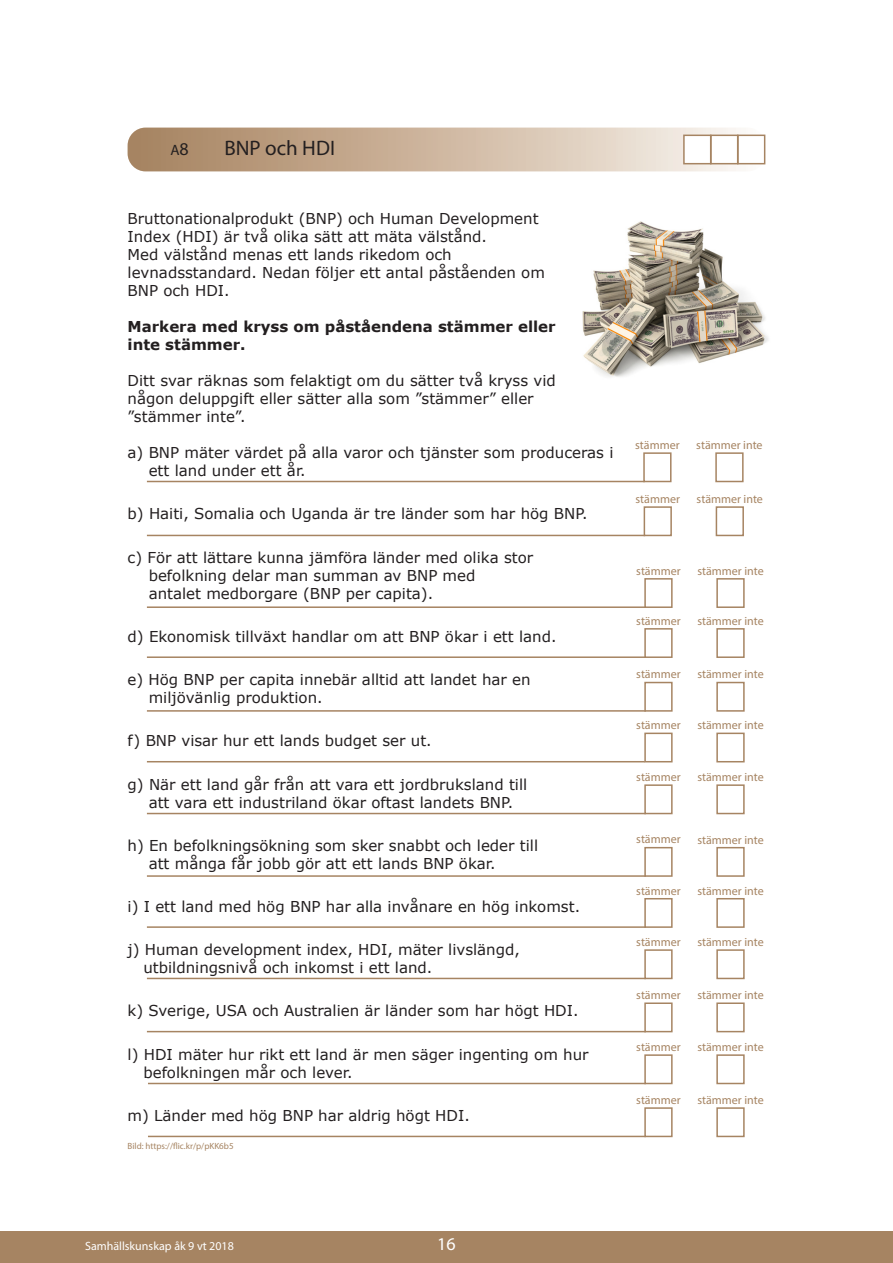
<style>
.page{position:relative;width:893px;height:1263px;background:#fff}
.page>*{position:absolute;margin:0;border:0;box-sizing:border-box;transform-origin:0 0}
.Text_info{font:21px "Myriad Pro";color:#231f20}
.t1{font:18px "Myriad Pro";color:#fff}
.t2{font:15px/18px "Verdana";color:#231f20}
.t3{font:700 15px/18px "Verdana";color:#231f20}
.Text_info-2{font:15px "Myriad Pro";color:#231f20}
.t4{font:12px "Myriad Pro";color:#a68462}
.t5{font:12px "Myriad Pro";color:#fff}
.t6{font:9px "Myriad Pro";color:#a68462}
.s1{font-size:18px}
</style>
<div class="page">
<div style="left:0;top:1231px;width:893px;height:32px;background:#a68462"></div>
<svg style="left:128px;top:128px;width:637px;height:43px;background:#ccb69f"></svg>
<div style="left:737px;top:135px;width:28px;height:29px;background:#fff;border:2px solid #a68462"></div>
<div style="left:710px;top:135px;width:28px;height:29px;background:#fff;border:2px solid #a68462"></div>
<div style="left:683px;top:135px;width:28px;height:29px;background:#fff;border:2px solid #a68462"></div>
<img style="left:582px;top:221px;width:186px;height:156px">
<div style="left:715px;top:452px;width:29px;height:30px;background:#fff;border:2px solid #a68462"></div>
<div style="left:643px;top:452px;width:28px;height:30px;background:#fff;border:2px solid #a68462"></div>
<div style="left:716px;top:506px;width:28px;height:30px;background:#fff;border:2px solid #a68462"></div>
<div style="left:644px;top:506px;width:28px;height:30px;background:#fff;border:2px solid #a68462"></div>
<div style="left:716px;top:578px;width:29px;height:30px;background:#fff;border:2px solid #a68462"></div>
<div style="left:644px;top:578px;width:29px;height:30px;background:#fff;border:2px solid #a68462"></div>
<div style="left:716px;top:628px;width:29px;height:30px;background:#fff;border:2px solid #a68462"></div>
<div style="left:644px;top:628px;width:29px;height:30px;background:#fff;border:2px solid #a68462"></div>
<div style="left:716px;top:682px;width:29px;height:30px;background:#fff;border:2px solid #a68462"></div>
<div style="left:644px;top:682px;width:29px;height:30px;background:#fff;border:2px solid #a68462"></div>
<div style="left:716px;top:733px;width:29px;height:29px;background:#fff;border:2px solid #a68462"></div>
<div style="left:644px;top:733px;width:29px;height:29px;background:#fff;border:2px solid #a68462"></div>
<div style="left:716px;top:784px;width:29px;height:30px;background:#fff;border:2px solid #a68462"></div>
<div style="left:644px;top:784px;width:29px;height:30px;background:#fff;border:2px solid #a68462"></div>
<div style="left:716px;top:847px;width:29px;height:30px;background:#fff;border:2px solid #a68462"></div>
<div style="left:644px;top:847px;width:29px;height:30px;background:#fff;border:2px solid #a68462"></div>
<div style="left:716px;top:898px;width:29px;height:30px;background:#fff;border:2px solid #a68462"></div>
<div style="left:644px;top:898px;width:29px;height:30px;background:#fff;border:2px solid #a68462"></div>
<div style="left:716px;top:949px;width:29px;height:30px;background:#fff;border:2px solid #a68462"></div>
<div style="left:644px;top:949px;width:29px;height:30px;background:#fff;border:2px solid #a68462"></div>
<div style="left:716px;top:1002px;width:29px;height:30px;background:#fff;border:2px solid #a68462"></div>
<div style="left:644px;top:1002px;width:29px;height:30px;background:#fff;border:2px solid #a68462"></div>
<div style="left:716px;top:1054px;width:29px;height:30px;background:#fff;border:2px solid #a68462"></div>
<div style="left:644px;top:1054px;width:29px;height:30px;background:#fff;border:2px solid #a68462"></div>
<div style="left:716px;top:1107px;width:29px;height:30px;background:#fff;border:2px solid #a68462"></div>
<div style="left:644px;top:1107px;width:29px;height:30px;background:#fff;border:2px solid #a68462"></div>
<hr style="left:147px;top:481px;width:498px;height:1px;background:#a68462">
<hr style="left:147px;top:535px;width:498px;height:1px;background:#a68462">
<hr style="left:147px;top:606px;width:499px;height:2px;background:#a68462">
<hr style="left:147px;top:656px;width:499px;height:2px;background:#a68462">
<hr style="left:147px;top:710px;width:499px;height:2px;background:#a68462">
<hr style="left:147px;top:761px;width:498px;height:1px;background:#a68462">
<hr style="left:147px;top:813px;width:499px;height:1px;background:#a68462">
<hr style="left:147px;top:875px;width:499px;height:2px;background:#a68462">
<hr style="left:147px;top:926px;width:499px;height:2px;background:#a68462">
<hr style="left:147px;top:978px;width:499px;height:1px;background:#a68462">
<hr style="left:147px;top:1031px;width:499px;height:1px;background:#a68462">
<hr style="left:148px;top:1083px;width:498px;height:1px;background:#a68462">
<hr style="left:148px;top:1136px;width:498px;height:1px;background:#a68462">
<p class="Text_info-2" style="left:170px;top:140px;width:20px">A<span class="s1">8</span></p>
<p class="Text_info" style="left:224px;top:135px;width:112px">BNP och HDI</p>
<p class="t2" style="left:128px;top:210px;width:419px">Bruttonationalprodukt (BNP) och Human Development Index (HDI) är två olika sätt att mäta välstånd.<br>Med välstånd menas ett lands rikedom och levnadsstandard. Nedan följer ett antal påståenden om BNP och HDI.</p>
<p class="t3" style="left:128px;top:318px;width:430px">Markera med kryss om påståendena stämmer eller inte stämmer.</p>
<p class="t2" style="left:128px;top:372px;width:430px">Ditt svar räknas som felaktigt om du sätter två kryss vid någon deluppgift eller sätter alla som ”stämmer” eller ”stämmer inte”.</p>
<p class="t2" style="left:128px;top:444px;width:487px">a) BNP mäter värdet på alla varor och tjänster som produceras i</p>
<p class="t2" style="left:149px;top:462px;width:158px">ett land under ett år.</p>
<p class="t2" style="left:128px;top:505px;width:461px">b) Haiti, Somalia och Uganda är tre länder som har hög BNP.</p>
<p class="t2" style="left:128px;top:548px;width:407px">c) För att lättare kunna jämföra länder med olika stor</p>
<p class="t2" style="left:149px;top:566px;width:328px">befolkning delar man summan av BNP med</p>
<p class="t2" style="left:149px;top:584px;width:286px">antalet medborgare (BNP per capita).</p>
<p class="t2" style="left:128px;top:628px;width:430px">d) Ekonomisk tillväxt handlar om att BNP ökar i ett land.</p>
<p class="t2" style="left:128px;top:671px;width:405px">e) Hög BNP per capita innebär alltid att landet har en</p>
<p class="t2" style="left:149px;top:689px;width:175px">miljövänlig produktion.</p>
<p class="t2" style="left:128px;top:732px;width:306px">f) BNP visar hur ett lands budget ser ut.</p>
<p class="t2" style="left:128px;top:775px;width:401px">g) När ett land går från att vara ett jordbruksland till</p>
<p class="t2" style="left:149px;top:793px;width:366px">att vara ett industriland ökar oftast landets BNP.</p>
<p class="t2" style="left:128px;top:836px;width:412px">h) En befolkningsökning som sker snabbt och leder till</p>
<p class="t2" style="left:149px;top:854px;width:348px">att många får jobb gör att ett lands BNP ökar.</p>
<p class="t2" style="left:128px;top:898px;width:454px">i) I ett land med hög BNP har alla invånare en hög inkomst.</p>
<p class="t2" style="left:128px;top:941px;width:394px">j) Human development index, HDI, mäter livslängd,</p>
<p class="t2" style="left:143px;top:959px;width:290px">utbildningsnivå och inkomst i ett land.</p>
<p class="t2" style="left:128px;top:1002px;width:453px">k) Sverige, USA och Australien är länder som har högt HDI.</p>
<p class="t2" style="left:128px;top:1045px;width:463px">l) HDI mäter hur rikt ett land är men säger ingenting om hur</p>
<p class="t2" style="left:143px;top:1063px;width:211px">befolkningen mår och lever.</p>
<p class="t2" style="left:128px;top:1106px;width:344px">m) Länder med hög BNP har aldrig högt HDI.</p>
<p class="t6" style="left:128px;top:1140px;width:108px">Bild: https://flic.kr/p/pKK6b5</p>
<p class="t4" style="left:635px;top:437px;width:46px">stämmer</p>
<p class="t4" style="left:696px;top:438px;width:68px">stämmer inte</p>
<p class="t4" style="left:635px;top:491px;width:46px">stämmer</p>
<p class="t4" style="left:697px;top:492px;width:68px">stämmer inte</p>
<p class="t4" style="left:636px;top:563px;width:46px">stämmer</p>
<p class="t4" style="left:697px;top:563px;width:68px">stämmer inte</p>
<p class="t4" style="left:636px;top:613px;width:46px">stämmer</p>
<p class="t4" style="left:697px;top:613px;width:68px">stämmer inte</p>
<p class="t4" style="left:636px;top:667px;width:46px">stämmer</p>
<p class="t4" style="left:697px;top:667px;width:68px">stämmer inte</p>
<p class="t4" style="left:636px;top:718px;width:46px">stämmer</p>
<p class="t4" style="left:697px;top:718px;width:68px">stämmer inte</p>
<p class="t4" style="left:636px;top:769px;width:46px">stämmer</p>
<p class="t4" style="left:697px;top:770px;width:68px">stämmer inte</p>
<p class="t4" style="left:636px;top:832px;width:46px">stämmer</p>
<p class="t4" style="left:697px;top:832px;width:68px">stämmer inte</p>
<p class="t4" style="left:636px;top:883px;width:46px">stämmer</p>
<p class="t4" style="left:697px;top:883px;width:68px">stämmer inte</p>
<p class="t4" style="left:636px;top:934px;width:46px">stämmer</p>
<p class="t4" style="left:697px;top:934px;width:68px">stämmer inte</p>
<p class="t4" style="left:636px;top:987px;width:46px">stämmer</p>
<p class="t4" style="left:697px;top:988px;width:68px">stämmer inte</p>
<p class="t4" style="left:636px;top:1039px;width:46px">stämmer</p>
<p class="t4" style="left:697px;top:1040px;width:68px">stämmer inte</p>
<p class="t4" style="left:636px;top:1092px;width:46px">stämmer</p>
<p class="t4" style="left:697px;top:1092px;width:68px">stämmer inte</p>
<p class="t5" style="left:85px;top:1239px;width:150px">Samhällskunskap åk 9 vt 2018</p>
<p class="t1" style="left:437px;top:1233px;width:20px">16</p>
</div>
